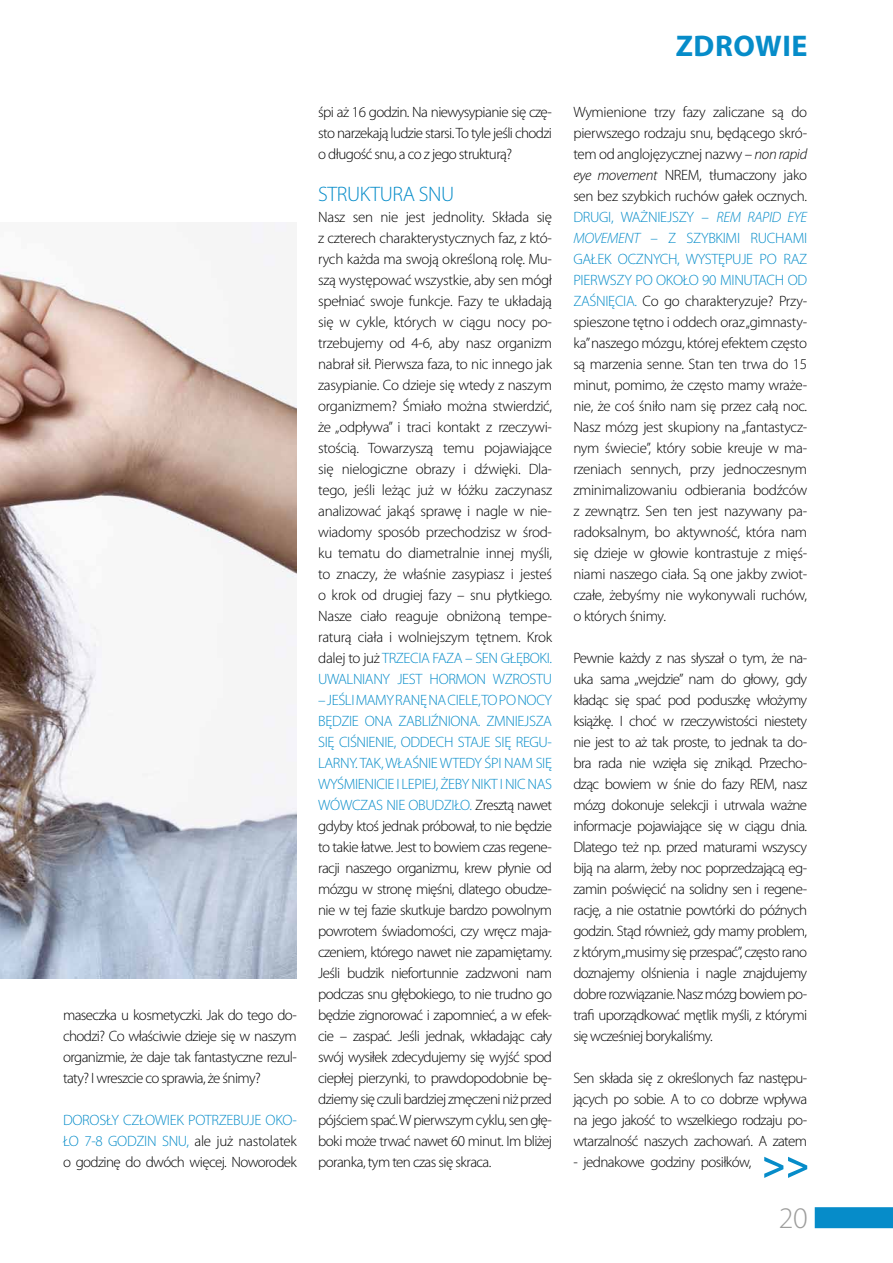
<style>
.page{position:relative;width:893px;height:1263px;background:#fff}
.page>*{position:absolute;margin:0;border:0;box-sizing:border-box;transform-origin:0 0}
.t1{font:700 30px "Myriad Pro";letter-spacing:.02em;color:#068cc9}
.t2{font:300 30px "Myriad Pro";color:#9d9d9c}
.t3{font:300 21px "Myriad Pro";letter-spacing:-.02em;color:#068cc9}
.t4{font:300 15px/21px "Myriad Pro";letter-spacing:-.04em;color:#000;text-align:justify}
.s1{color:#068cc9}
.s2{font-style:italic}
.s3{font-style:italic;color:#068cc9}
</style>
<div class="page">
<img style="left:0;top:222px;width:297px;height:756px">
<svg style="left:764px;top:1157px;width:43px;height:21px"></svg>
<div style="left:815px;top:1207px;width:78px;height:21px;background:#068cc9"></div>
<p class="t4" style="left:63px;top:1005px;width:235px">maseczka u kosmetyczki. Jak do tego do&shy;chodzi? Co właściwie dzieje się w naszym organizmie, że daje tak fantastyczne rezul&shy;taty? I wreszcie co sprawia, że śnimy?</p>
<p class="t4" style="left:63px;top:1110px;width:235px"><span class="s1">DOROSŁY CZŁOWIEK POTRZEBUJE OKO-ŁO 7-8 GODZIN SNU,</span> ale już nastolatek o godzinę do dwóch więcej. Noworodek</p>
<p class="t4" style="left:318px;top:102px;width:235px">śpi aż 16 godzin. Na niewysypianie się czę&shy;sto narzekają ludzie starsi. To tyle jeśli chodzi o długość snu, a co z jego strukturą?</p>
<h2 class="t3" style="left:318px;top:182px;width:137px">STRUKTURA SNU</h2>
<p class="t4" style="left:318px;top:207px;width:235px">Nasz sen nie jest jednolity. Składa się z czterech charakterystycznych faz, z któ&shy;rych każda ma swoją określoną rolę. Mu&shy;szą występować wszystkie, aby sen mógł spełniać swoje funkcje. Fazy te układają się w cykle, których w ciągu nocy po&shy;trzebujemy od 4-6, aby nasz organizm nabrał sił. Pierwsza faza, to nic innego jak zasypianie. Co dzieje się wtedy z naszym organizmem? Śmiało można stwierdzić, że „odpływa” i traci kontakt z rzeczywi&shy;stością. Towarzyszą temu pojawiające się nielogiczne obrazy i dźwięki. Dla&shy;tego, jeśli leżąc już w łóżku zaczynasz analizować jakąś sprawę i nagle w nie&shy;wiadomy sposób przechodzisz w środ&shy;ku tematu do diametralnie innej myśli, to znaczy, że właśnie zasypiasz i jesteś o krok od drugiej fazy – snu płytkiego.<br>Nasze ciało reaguje obniżoną tempe&shy;raturą ciała i wolniejszym tętnem. Krok dalej to już <span class="s1">TRZECIA FAZA – SEN GŁĘBOKI.<br>UWALNIANY JEST HORMON WZROSTU</span></p>
<p class="t4" style="left:318px;top:690px;width:235px"><span class="s1">– JEŚLI MAMY RANĘ NA CIELE, TO PO NOCY BĘDZIE ONA ZABLIŹNIONA. ZMNIEJSZA SIĘ CIŚNIENIE, ODDECH STAJE SIĘ REGU-LARNY. TAK, WŁAŚNIE WTEDY ŚPI NAM SIĘ WYŚMIENICIE I LEPIEJ, ŻEBY NIKT I NIC NAS WÓWCZAS NIE OBUDZIŁO.</span> Zresztą nawet gdyby ktoś jednak próbował, to nie będzie to takie łatwe. Jest to bowiem czas regene&shy;racji naszego organizmu, krew płynie od mózgu w stronę mięśni, dlatego obudze&shy;nie w tej fazie skutkuje bardzo powolnym powrotem świadomości, czy wręcz maja&shy;czeniem, którego nawet nie zapamiętamy.<br>Jeśli budzik niefortunnie zadzwoni nam podczas snu głębokiego, to nie trudno go będzie zignorować i zapomnieć, a w efek&shy;cie – zaspać. Jeśli jednak, wkładając cały swój wysiłek zdecydujemy się wyjść spod ciepłej pierzynki, to prawdopodobnie bę&shy;dziemy się czuli bardziej zmęczeni niż przed pójściem spać. W pierwszym cyklu, sen głę&shy;boki może trwać nawet 60 minut. Im bliżej poranka, tym ten czas się skraca.</p>
<h1 class="t1" style="left:676px;top:27px;width:133px">ZDROWIE</h1>
<p class="t4" style="left:573px;top:102px;width:235px">Wymienione trzy fazy zaliczane są do pierwszego rodzaju snu, będącego skró&shy;tem od anglojęzycznej nazwy – <span class="s2">non rapid eye movement</span> NREM, tłumaczony jako sen bez szybkich ruchów gałek ocznych.<br><span class="s1">DRUGI, WAŻNIEJSZY –</span> <span class="s3">REM RAPID EYE MOVEMENT</span> <span class="s1">– Z SZYBKIMI RUCHAMI GAŁEK OCZNYCH, WYSTĘPUJE PO RAZ PIERWSZY PO OKOŁO 90 MINUTACH OD ZAŚNIĘCIA.</span> Co go charakteryzuje? Przy&shy;spieszone tętno i oddech oraz „gimnasty&shy;ka”naszego mózgu, której efektem często są marzenia senne. Stan ten trwa do 15 minut, pomimo, że często mamy wraże&shy;nie, że coś śniło nam się przez całą noc.<br>Nasz mózg jest skupiony na „fantastycz&shy;nym świecie”, który sobie kreuje w ma&shy;rzeniach sennych, przy jednoczesnym zminimalizowaniu odbierania bodźców z zewnątrz. Sen ten jest nazywany pa&shy;radoksalnym, bo aktywność, która nam się dzieje w głowie kontrastuje z mięś&shy;niami naszego ciała. Są one jakby zwiot&shy;czałe, żebyśmy nie wykonywali ruchów, o których śnimy.</p>
<p class="t4" style="left:573px;top:648px;width:235px">Pewnie każdy z nas słyszał o tym, że na&shy;uka sama „wejdzie” nam do głowy, gdy kładąc się spać pod poduszkę włożymy książkę. I choć w rzeczywistości niestety nie jest to aż tak proste, to jednak ta do&shy;bra rada nie wzięła się znikąd. Przecho&shy;dząc bowiem w śnie do fazy REM, nasz mózg dokonuje selekcji i utrwala ważne informacje pojawiające się w ciągu dnia.<br>Dlatego też np. przed maturami wszyscy biją na alarm, żeby noc poprzedzającą eg&shy;zamin poświęcić na solidny sen i regene&shy;rację, a nie ostatnie powtórki do późnych godzin. Stąd również, gdy mamy problem, z którym „musimy się przespać”, często rano doznajemy olśnienia i nagle znajdujemy dobre rozwiązanie. Nasz mózg bowiem po&shy;trafi uporządkować mętlik myśli, z którymi się wcześniej borykaliśmy.</p>
<p class="t4" style="left:573px;top:1068px;width:235px">Sen składa się z określonych faz następu&shy;jących po sobie. A to co dobrze wpływa na jego jakość to wszelkiego rodzaju po&shy;wtarzalność naszych zachowań. A zatem</p>
<p class="t4" style="left:573px;top:1152px;width:180px">- jednakowe godziny posiłków,</p>
<h1 class="t2" style="left:779px;top:1201px;width:31px">20</h1>
</div>
